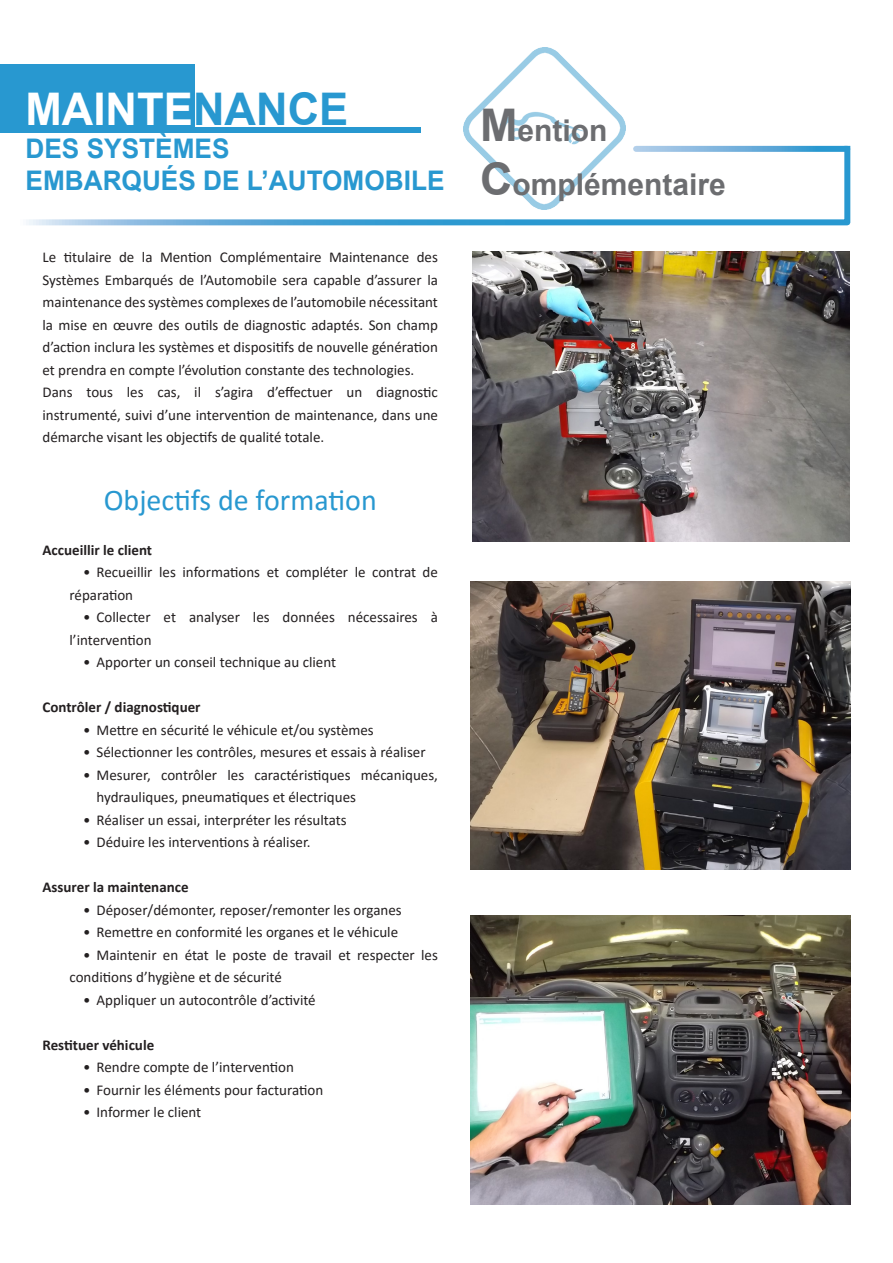
<style>
.page{position:relative;width:893px;height:1263px;background:#fff}
.page>*{position:absolute;margin:0;border:0;box-sizing:border-box;transform-origin:0 0}
.t1{font:700 45px "Arial";color:#fff}
.t2{font:700 30px "Arial";color:#6c6d70}
.t3{font:30px "Calibri";color:#2898d0}
.t4{font:700 27px "Arial";color:#2898d0}
.t5{font:15px/22.5px "Calibri";color:#231f20}
.t6{font:700 15px "Calibri";color:#231f20}
.s1{color:#2898d0}
.s2{font-size:45px}
</style>
<div class="page">
<div style="left:0;top:64px;width:194px;height:68px;background:#2898d0"></div>
<svg style="left:26px;top:145px;width:825px;height:81px"></svg>
<img style="left:472px;top:252px;width:377px;height:289px">
<img style="left:471px;top:581px;width:379px;height:289px">
<img style="left:471px;top:915px;width:379px;height:289px">
<div style="left:51px;top:127px;width:370px;height:6px;background:#2898d0"></div>
<img style="left:463px;top:48px;width:162px;height:162px">
<p class="t1" style="left:26px;top:78px;width:324px">MAINTE<span class="s1">NANCE</span></p>
<p class="t4" style="left:26px;top:129px;width:206px">DES SYSTÈMES</p>
<p class="t4" style="left:26px;top:162px;width:421px">EMBARQUÉS DE L’AUTOMOBILE</p>
<p class="t5" style="left:43px;top:245px;width:397px;text-align:justify">Le titulaire de la Mention Complémentaire Maintenance des Systèmes Embarqués de l’Automobile sera capable d’assurer la maintenance des systèmes complexes de l’automobile nécessitant la mise en œuvre des outils de diagnostic adaptés. Son champ d’action inclura les systèmes et dispositifs de nouvelle génération et prendra en compte l’évolution constante des technologies.</p>
<p class="t5" style="left:43px;top:380px;width:397px;text-align:justify">Dans tous les cas, il s’agira d’effectuer un diagnostic instrumenté, suivi d’une intervention de maintenance, dans une démarche visant les objectifs de qualité totale.</p>
<p class="t3" style="left:104px;top:479px;width:275px">Objectifs de formation</p>
<p class="t6" style="left:43px;top:539px;width:111px">Accueillir le client</p>
<p class="t5" style="left:70px;top:560px;width:370px;text-indent:14px">• Recueillir les informations et compléter le contrat de réparation</p>
<p class="t5" style="left:70px;top:605px;width:370px;text-indent:14px">• Collecter et analyser les données nécessaires à l’intervention</p>
<p class="t5" style="left:83px;top:650px;width:255px">• Apporter un conseil technique au client</p>
<p class="t6" style="left:43px;top:697px;width:160px">Contrôler / diagnostiquer</p>
<p class="t5" style="left:83px;top:718px;width:292px">• Mettre en sécurité le véhicule et/ou systèmes</p>
<p class="t5" style="left:83px;top:740px;width:344px">• Sélectionner les contrôles, mesures et essais à réaliser</p>
<p class="t5" style="left:97px;top:763px;width:343px;text-indent:-13px">• Mesurer, contrôler les caractéristiques mécaniques, hydrauliques, pneumatiques et électriques</p>
<p class="t5" style="left:83px;top:808px;width:265px">• Réaliser un essai, interpréter les résultats</p>
<p class="t5" style="left:83px;top:830px;width:229px">• Déduire les interventions à réaliser.</p>
<p class="t6" style="left:43px;top:877px;width:148px">Assurer la maintenance</p>
<p class="t5" style="left:83px;top:898px;width:320px">• Déposer/démonter, reposer/remonter les organes</p>
<p class="t5" style="left:83px;top:920px;width:317px">• Remettre en conformité les organes et le véhicule</p>
<p class="t5" style="left:70px;top:943px;width:370px;text-indent:14px">• Maintenir en état le poste de travail et respecter les conditions d’hygiène et de sécurité</p>
<p class="t5" style="left:83px;top:988px;width:234px">• Appliquer un autocontrôle d’activité</p>
<p class="t6" style="left:43px;top:1034px;width:113px">Restituer véhicule</p>
<p class="t5" style="left:83px;top:1055px;width:212px">• Rendre compte de l’intervention</p>
<p class="t5" style="left:83px;top:1078px;width:242px">• Fournir les éléments pour facturation</p>
<p class="t5" style="left:83px;top:1100px;width:120px">• Informer le client</p>
<p class="t2" style="left:480px;top:109px;width:129px"><span class="s2">M</span>ention</p>
<p class="t2" style="left:480px;top:163px;width:247px"><span class="s2">C</span>omplémentaire</p>
</div>
